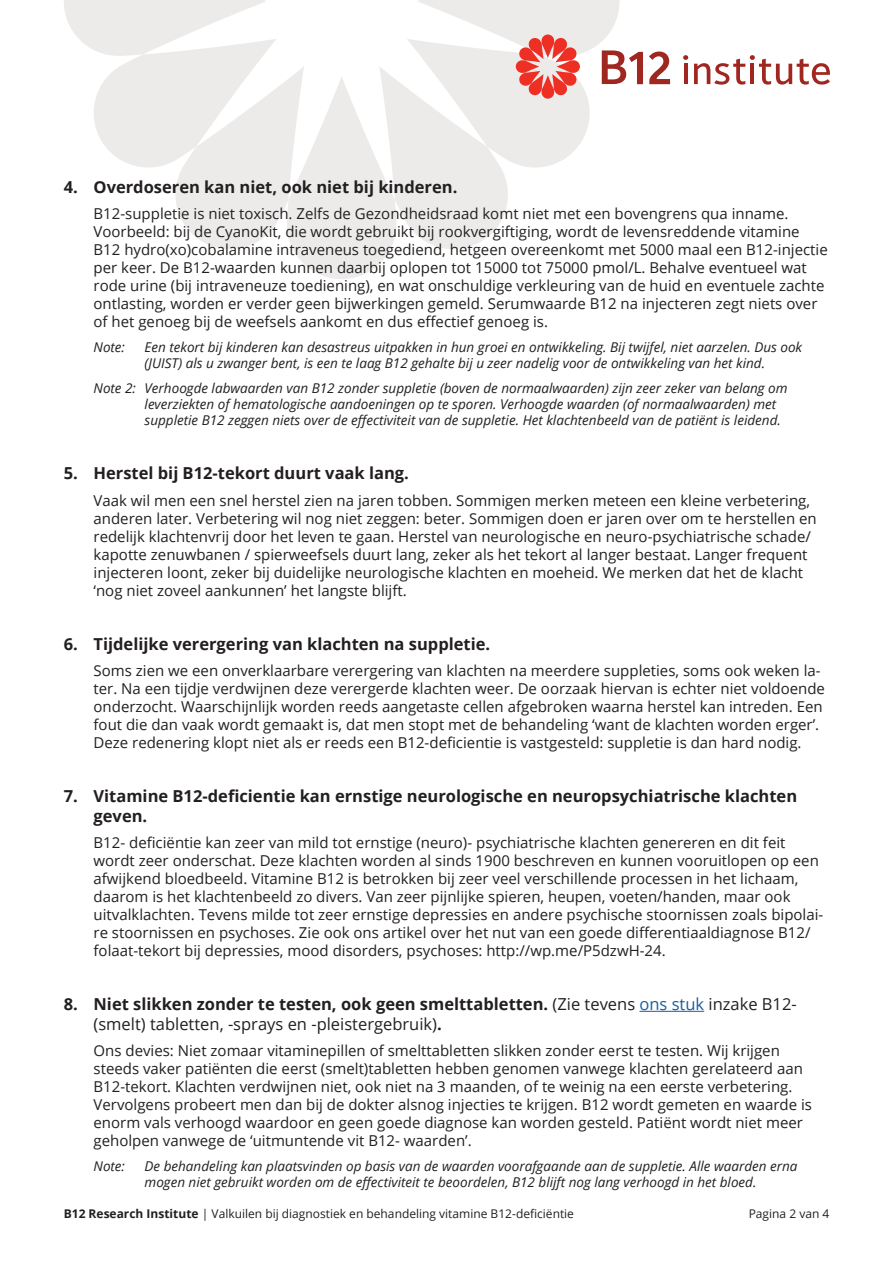
<style>
.page{position:relative;width:893px;height:1263px;background:#fff}
.page>*{position:absolute;margin:0;border:0;box-sizing:border-box;transform-origin:0 0}
.t1{font:700 16.5px/19.8px "Open Sans";color:#231f20}
.t2{font:16.5px/19.8px "Open Sans";color:#231f20}
.t3{font:15px/18px "Open Sans";color:#231f20}
.t4{font:italic 13.5px/16.2px "Open Sans";color:#231f20}
.t5{font:12px "Open Sans";color:#231f20}
.s1{font-weight:700}
.s2{color:#175d9e}
</style>
<div class="page">
<svg style="left:683px;top:55px;width:5px;height:5px"></svg>
<hr style="left:684px;top:64px;width:3px;height:20px;background:#a02720">
<svg style="left:694px;top:55px;width:136px;height:30px"></svg>
<svg style="left:649px;top:52px;width:21px;height:32px"></svg>
<svg style="left:64px;top:0;width:579px;height:279px"></svg>
<hr style="left:639px;top:1011px;width:65px;height:1px;background:#175d9e">
<p class="t1" style="left:64px;top:177px;width:395px">4. Overdoseren kan niet, ook niet bij kinderen.</p>
<p class="t3" style="left:94px;top:205px;width:736px">B12-suppletie is niet toxisch. Zelfs de Gezondheidsraad komt niet met een bovengrens qua inname.<br>Voorbeeld: bij de CyanoKit, die wordt gebruikt bij rookvergiftiging, wordt de levensreddende vitamine B12 hydro(xo)cobalamine intraveneus toegediend, hetgeen overeenkomt met 5000 maal een B12-injectie per keer. De B12-waarden kunnen daarbij oplopen tot 15000 tot 75000 pmol/L. Behalve eventueel wat rode urine (bij intraveneuze toediening), en wat onschuldige verkleuring van de huid en eventuele zachte ontlasting, worden er verder geen bijwerkingen gemeld. Serumwaarde B12 na injecteren zegt niets over of het genoeg bij de weefsels aankomt en dus effectief genoeg is.</p>
<p class="t4" style="left:94px;top:339px;width:33px">Note:</p>
<p class="t4" style="left:145px;top:339px;width:659px">Een tekort bij kinderen kan desastreus uitpakken in hun groei en ontwikkeling. Bij twijfel, niet aarzelen. Dus ook (JUIST) als u zwanger bent, is een te laag B12 gehalte bij u zeer nadelig voor de ontwikkeling van het kind.</p>
<p class="t4" style="left:145px;top:380px;width:644px;text-indent:-51px">Note 2: Verhoogde labwaarden van B12 zonder suppletie (boven de normaalwaarden) zijn zeer zeker van belang om leverziekten of hematologische aandoeningen op te sporen. Verhoogde waarden (of normaalwaarden) met suppletie B12 zeggen niets over de effectiviteit van de suppletie. Het klachtenbeeld van de patiënt is leidend.</p>
<p class="t1" style="left:64px;top:463px;width:347px">5. Herstel bij B12-tekort duurt vaak lang.</p>
<p class="t3" style="left:94px;top:491px;width:725px">Vaak wil men een snel herstel zien na jaren tobben. Sommigen merken meteen een kleine verbetering, anderen later. Verbetering wil nog niet zeggen: beter. Sommigen doen er jaren over om te herstellen en redelijk klachtenvrij door het leven te gaan. Herstel van neurologische en neuro-psychiatrische schade/ kapotte zenuwbanen / spierweefsels duurt lang, zeker als het tekort al langer bestaat. Langer frequent injecteren loont, zeker bij duidelijke neurologische klachten en moeheid. We merken dat het de klacht ‘nog niet zoveel aankunnen’ het langste blijft.</p>
<p class="t1" style="left:64px;top:633px;width:428px">6. Tijdelijke verergering van klachten na suppletie.</p>
<p class="t3" style="left:94px;top:661px;width:733px">Soms zien we een onverklaarbare verergering van klachten na meerdere suppleties, soms ook weken la&shy;ter. Na een tijdje verdwijnen deze verergerde klachten weer. De oorzaak hiervan is echter niet voldoende onderzocht. Waarschijnlijk worden reeds aangetaste cellen afgebroken waarna herstel kan intreden. Een fout die dan vaak wordt gemaakt is, dat men stopt met de behandeling ‘want de klachten worden erger’.<br>Deze redenering klopt niet als er reeds een B12-deficientie is vastgesteld: suppletie is dan hard nodig.</p>
<p class="t1" style="left:94px;top:786px;width:705px;text-indent:-30px">7. Vitamine B12-deficientie kan ernstige neurologische en neuropsychiatrische klachten geven.</p>
<p class="t3" style="left:94px;top:833px;width:731px">B12- deficiëntie kan zeer van mild tot ernstige (neuro)- psychiatrische klachten genereren en dit feit wordt zeer onderschat. Deze klachten worden al sinds 1900 beschreven en kunnen vooruitlopen op een afwijkend bloedbeeld. Vitamine B12 is betrokken bij zeer veel verschillende processen in het lichaam, daarom is het klachtenbeeld zo divers. Van zeer pijnlijke spieren, heupen, voeten/handen, maar ook uitvalklachten. Tevens milde tot zeer ernstige depressies en andere psychische stoornissen zoals bipolai&shy;re stoornissen en psychoses. Zie ook ons artikel over het nut van een goede differentiaaldiagnose B12/ folaat-tekort bij depressies, mood disorders, psychoses: http://wp.me/P5dzwH-24.</p>
<p class="t2" style="left:94px;top:994px;width:705px;text-indent:-30px"><span class="s1">8. Niet slikken zonder te testen, ook geen smelttabletten.</span> (Zie tevens <span class="s2">ons stuk</span> inzake B12- (smelt) tabletten, -sprays en -pleistergebruik)<span class="s1">.</span></p>
<p class="t3" style="left:94px;top:1041px;width:720px">Ons devies: Niet zomaar vitaminepillen of smelttabletten slikken zonder eerst te testen. Wij krijgen steeds vaker patiënten die eerst (smelt)tabletten hebben genomen vanwege klachten gerelateerd aan B12-tekort. Klachten verdwijnen niet, ook niet na 3 maanden, of te weinig na een eerste verbetering.<br>Vervolgens probeert men dan bij de dokter alsnog injecties te krijgen. B12 wordt gemeten en waarde is enorm vals verhoogd waardoor en geen goede diagnose kan worden gesteld. Patiënt wordt niet meer geholpen vanwege de ‘uitmuntende vit B12- waarden’.</p>
<p class="t4" style="left:94px;top:1158px;width:33px">Note:</p>
<p class="t4" style="left:145px;top:1158px;width:654px">De behandeling kan plaatsvinden op basis van de waarden voorafgaande aan de suppletie. Alle waarden erna mogen niet gebruikt worden om de effectiviteit te beoordelen, B12 blijft nog lang verhoogd in het bloed.</p>
<p class="t5" style="left:64px;top:1205px;width:512px"><span class="s1">B12 Research Institute</span> | Valkuilen bij diagnostiek en behandeling vitamine B12-deficiëntie</p>
<p class="t5" style="left:749px;top:1205px;width:82px">Pagina 2 van 4</p>
</div>
